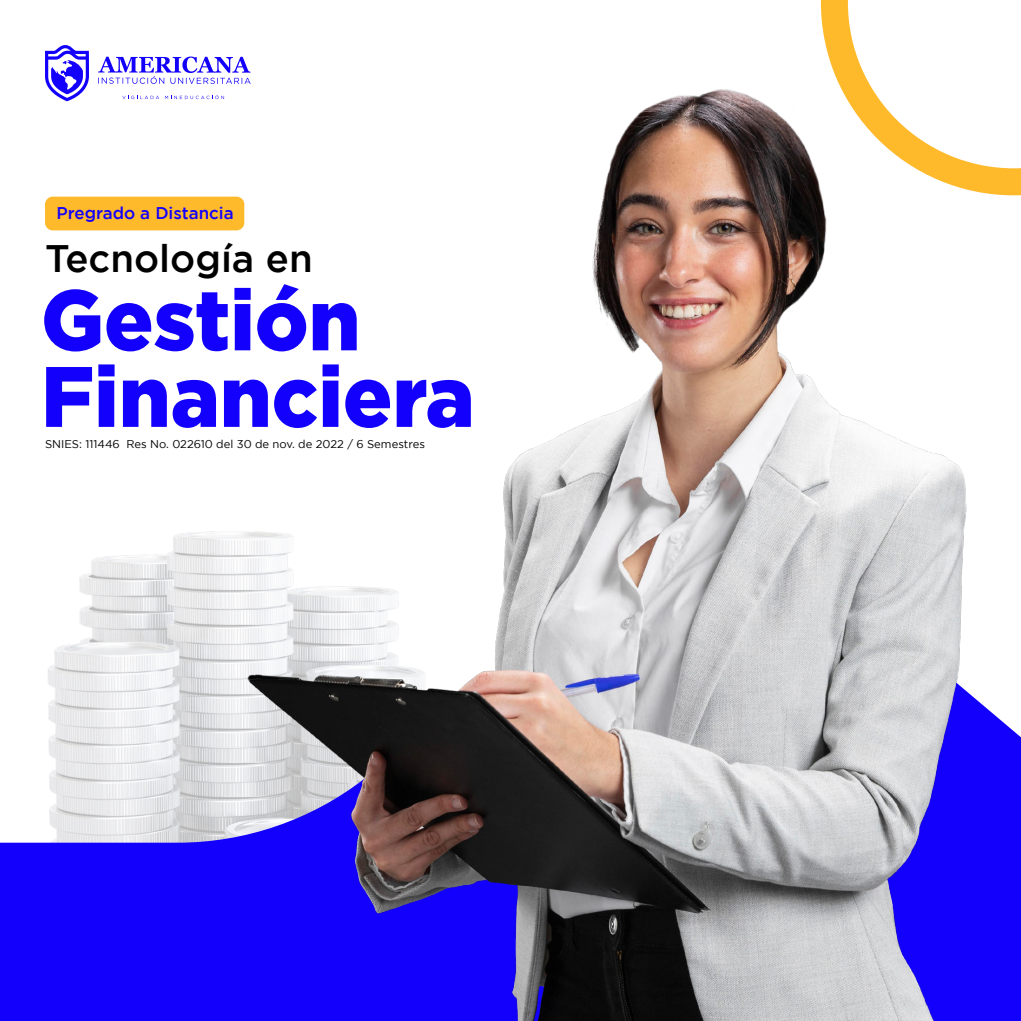
<style>
.page{position:relative;width:1021px;height:1021px;background:#fff}
.page>*{position:absolute;margin:0;border:0;box-sizing:border-box;transform-origin:0 0}
.t1{font:900 85.5px/76.5px "Gotham";color:#1300fc;scale:.96 1}
.t2{font:500 38.25px "Gotham";color:#000}
.t3{font:500 16.88px "Gotham";color:#1300fc}
.t4{font:11.25px "Gotham";color:#000}
</style>
<div class="page">
<svg style="left:0;top:555px;width:145px;height:465px"></svg>
<svg style="left:45px;top:45px;width:44px;height:56px"></svg>
<svg style="left:98px;top:57px;width:47px;height:27px"></svg>
<svg style="left:122px;top:96px;width:23px;height:3px"></svg>
<div style="left:45px;top:197px;width:199px;height:33px;background:#ffba2c;border-radius:8px"></div>
<img style="left:145px;top:0;width:875px;height:1020px">
<h3 class="t3" style="left:56px;top:203px;width:179px">Pregrado a Distancia</h3>
<h2 class="t2" style="left:45px;top:237px;width:269px">Tecnología en</h2>
<h1 class="t1" style="left:41px;top:279px;width:453px">Gestión<br>Financiera</h1>
<p class="t4" style="left:45px;top:438px;width:381px">SNIES: 111446 Res No. 022610 del 30 de nov. de 2022 / 6 Semestres</p>
</div>
